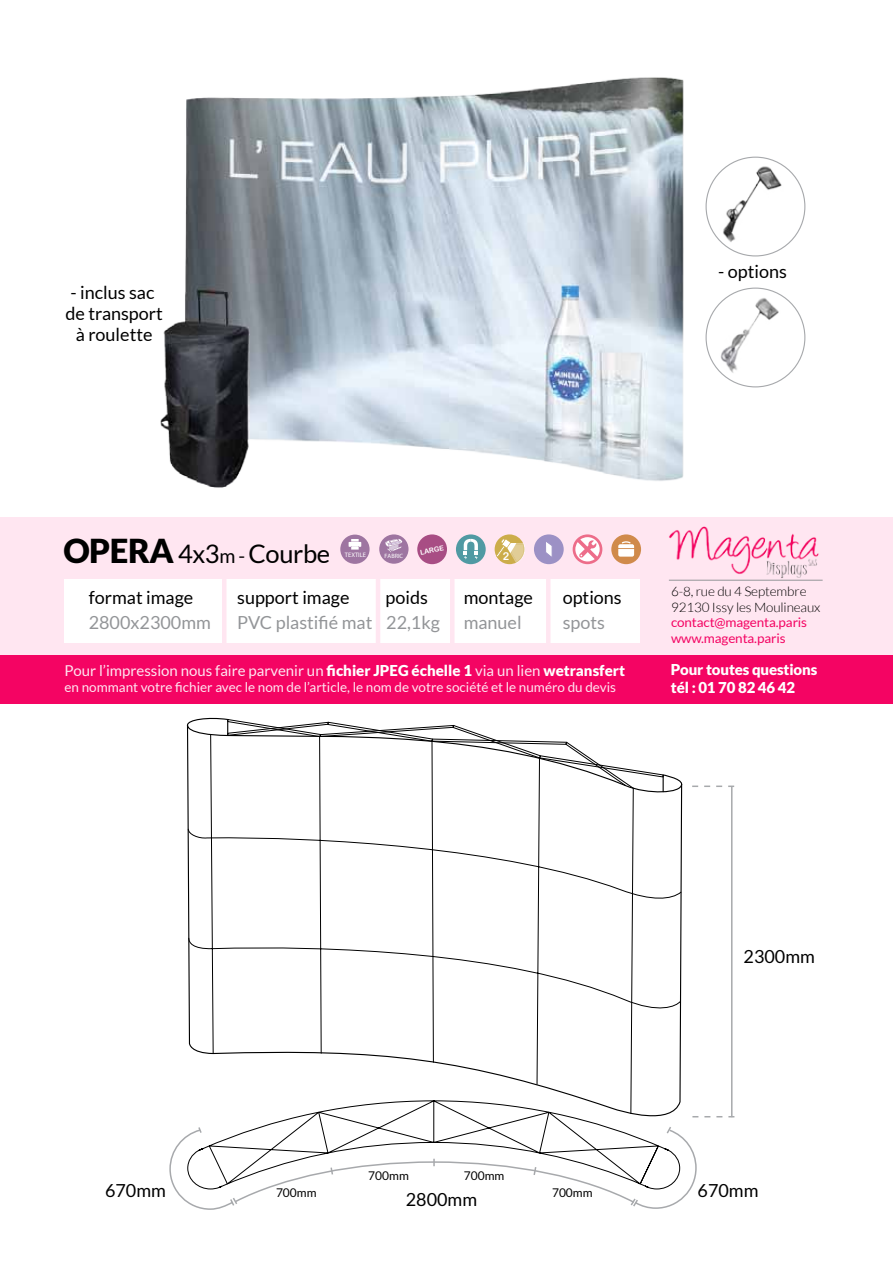
<style>
.page{position:relative;width:893px;height:1263px;background:#fff}
.page>*{position:absolute;margin:0;border:0;box-sizing:border-box;transform-origin:0 0}
.t1{font:25.5px "Lato";letter-spacing:-.015em;color:#000}
.t2{font:18px/21px "Lato";color:#000;text-align:center}
.t3{font:18px "Lato";color:#939598}
.t4{font:15px "Lato";color:#ffe6f1}
.t5{font:900 15px/18px "Lato";letter-spacing:-.01em;color:#fff}
.t6{font:13.5px "Lato";color:#ffe6f1}
.t7{font:300 13.05px/15.8px "Lato";letter-spacing:-.01em;color:#000}
.t8{font:13.05px/15.8px "Lato";letter-spacing:-.01em;color:#f40463}
.t9{font:12px "Lato";color:#000}
.t10{font:10.8px "Arial Rounded MT Bold";color:#fff}
.t11{font:6.9px "Arial Rounded MT Bold";color:#fff}
.t12{font:6.45px "Myriad Pro";color:#fff}
.t13{font:6.15px "Myriad Pro";color:#fff}
.s1{font-weight:900;font-size:33px}
.s2{font-size:19.5px}
.s3{font-weight:900;color:#fff}
</style>
<div class="page">
<img style="left:160px;top:77px;width:550px;height:411px">
<div style="left:0;top:518px;width:893px;height:148px;background:#ffe6f1"></div>
<div style="left:0;top:656px;width:893px;height:48px;background:#f40463"></div>
<div style="left:64px;top:580px;width:576px;height:63px;background:#fff"></div>
<img style="left:719px;top:163px;width:64px;height:80px">
<img style="left:720px;top:297px;width:59px;height:77px">
<hr style="left:546px;top:579px;width:4px;height:68px;background:#ffe6f1">
<hr style="left:450px;top:579px;width:4px;height:68px;background:#ffe6f1">
<hr style="left:376px;top:579px;width:4px;height:68px;background:#ffe6f1">
<hr style="left:222px;top:579px;width:4px;height:68px;background:#ffe6f1">
<img style="left:605px;top:517px;width:288px;height:63px">
<hr style="left:669px;top:580px;width:154px;height:1px;background:#939598">
<svg style="left:573px;top:534px;width:29px;height:30px"></svg>
<svg style="left:575px;top:537px;width:25px;height:24px"></svg>
<div style="left:611px;top:534px;width:30px;height:30px;background:#d08a4b;border-radius:50%"></div>
<svg style="left:618px;top:541px;width:16px;height:16px"></svg>
<svg style="left:495px;top:534px;width:30px;height:30px"></svg>
<div style="left:534px;top:534px;width:30px;height:30px;background:#9c91c5;border-radius:50%"></div>
<svg style="left:546px;top:542px;width:6px;height:15px"></svg>
<div style="left:417px;top:534px;width:30px;height:30px;background:#a84d84;border-radius:50%"></div>
<div style="left:456px;top:534px;width:30px;height:30px;background:#509aa3;border-radius:50%"></div>
<svg style="left:464px;top:539px;width:14px;height:20px"></svg>
<svg style="left:169px;top:717px;width:566px;height:493px"></svg>
<div style="left:379px;top:534px;width:29px;height:30px;background:#9e75a1;border-radius:50%"></div>
<svg style="left:385px;top:539px;width:17px;height:13px"></svg>
<div style="left:340px;top:535px;width:30px;height:29px;background:#9e75a1;border-radius:50%"></div>
<svg style="left:349px;top:539px;width:12px;height:11px"></svg>
<p class="t2" style="left:65px;top:282px;width:99px">- inclus sac de transport à roulette</p>
<p class="t2" style="left:718px;top:261px;width:70px">- options</p>
<h1 class="t1" style="left:63px;top:540px;width:268px"><span class="s1">OPERA</span> 4x3<span class="s2">m -</span> Courbe</h1>
<p class="t12" style="left:345px;top:551px;width:23px">TEXTILE</p>
<p class="t13" style="left:385px;top:552px;width:20px">FABRIC</p>
<p class="t11" style="left:419px;top:548px;width:26px;rotate:-11deg">LARGE</p>
<p class="t10" style="left:503px;top:550px;width:8px">2</p>
<p class="t2" style="left:89px;top:587px;width:106px">format image</p>
<p class="t2" style="left:237px;top:587px;width:114px">support image</p>
<p class="t2" style="left:386px;top:587px;width:44px">poids</p>
<p class="t2" style="left:464px;top:587px;width:71px">montage</p>
<p class="t2" style="left:563px;top:587px;width:61px">options</p>
<p class="t3" style="left:89px;top:613px;width:124px">2800x2300mm</p>
<p class="t3" style="left:237px;top:613px;width:204px">PVC plastifié mat 22,1kg</p>
<p class="t3" style="left:464px;top:613px;width:59px">manuel</p>
<p class="t3" style="left:563px;top:613px;width:44px">spots</p>
<p class="t4" style="left:64px;top:662px;width:562px">Pour l’impression nous faire parvenir un <span class="s3">fichier JPEG échelle 1</span> via un lien <span class="s3">wetransfert</span></p>
<p class="t6" style="left:64px;top:680px;width:553px">en nommant votre fichier avec le nom de l’article, le nom de votre société et le numéro du devis</p>
<p class="t7" style="left:671px;top:583px;width:151px">6-8, rue du 4 Septembre<br>92130 Issy les Moulineaux</p>
<p class="t8" style="left:671px;top:615px;width:138px">contact@magenta.paris www.magenta.paris</p>
<p class="t5" style="left:671px;top:660px;width:148px">Pour toutes questions tél : 01 70 82 46 42</p>
<p class="t2" style="left:744px;top:945px;width:73px">2300mm</p>
<p class="t9" style="left:368px;top:1169px;width:42px">700mm</p>
<p class="t9" style="left:464px;top:1169px;width:42px">700mm</p>
<p class="t2" style="left:406px;top:1188px;width:73px">2800mm</p>
<p class="t2" style="left:105px;top:1179px;width:62px">670mm</p>
<p class="t9" style="left:276px;top:1186px;width:42px">700mm</p>
<p class="t2" style="left:698px;top:1179px;width:62px">670mm</p>
<p class="t9" style="left:552px;top:1186px;width:42px">700mm</p>
</div>
